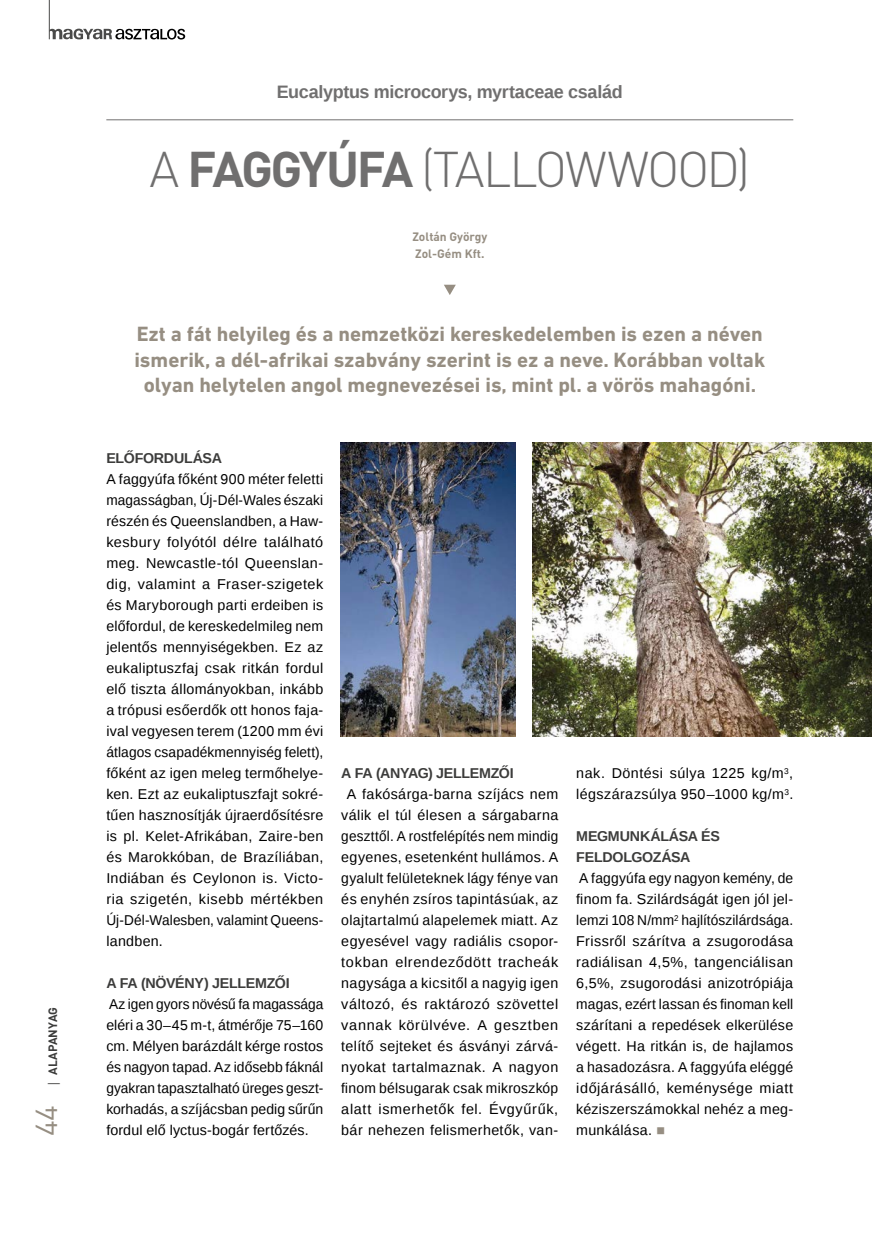
<style>
.page{position:relative;width:872px;height:1242px;background:#fff}
.page>*{position:absolute;margin:0;border:0;box-sizing:border-box;transform-origin:0 0}
.t1{font:300 49.5px "DIN Pro";letter-spacing:-.04em;color:#706f6f}
.t2{font:30px "DIN Pro";color:#968e82}
.t3{font:700 21px/25.2px "DIN Next LT Pro";color:#968e82;text-align:center}
.t4{font:700 18px "Liberation Sans";letter-spacing:-.02em;color:#706f6f}
.t5{font:14.25px/21px "Liberation Sans";letter-spacing:.03em;color:#000;text-align:justify}
.t6{font:14.25px/21px "Liberation Sans";letter-spacing:.03em;color:#000;text-align:justify;scale:.96 1}
.t7{font:700 14.25px/21px "Liberation Sans";letter-spacing:-.02em;color:#3c3c3b}
.t8{font:700 12px/16.5px "DIN Pro";color:#968e82}
.t9{font:700 12px "DIN Pro";letter-spacing:.01em;color:#3c3c3b}
.s1{font-family:"Open Sans";font-weight:400}
.s2{font-weight:700}
.s3{color:#968e82}
</style>
<div class="page">
<svg style="left:49px;top:29px;width:136px;height:11px"></svg>
<hr style="left:49px;top:0;width:1px;height:39px;background:#4a4a49">
<hr style="left:106px;top:119px;width:687px;height:1px;background:#706f6f">
<svg style="left:444px;top:285px;width:12px;height:10px"></svg>
<img style="left:533px;top:442px;width:339px;height:294px">
<img style="left:341px;top:442px;width:175px;height:294px">
<p class="t9" style="left:45px;top:1087px;width:82px;rotate:-90deg"><span class="s1">|</span> ALAPANYAG</p>
<h2 class="t2" style="left:26px;top:1136px;width:33px;rotate:-90deg">44</h2>
<p class="t4" style="left:277px;top:80px;width:347px">Eucalyptus microcorys, myrtaceae család</p>
<h1 class="t1" style="left:150px;top:135px;width:602px">A <span class="s2">FAGGYÚFA</span> (TALLOWWOOD)</h1>
<p class="t8" style="left:412px;top:228px;width:76px">Zoltán György<br>Zol-Gém Kft.</p>
<h3 class="t3" style="left:134px;top:321px;width:632px">Ezt a fát helyileg és a nemzetközi kereskedelemben is ezen a néven ismerik, a dél-afrikai szabvány szerint is ez a neve. Korábban voltak olyan helytelen angol megnevezései is, mint pl. a vörös mahagóni.</h3>
<p class="t7" style="left:106px;top:447px;width:117px">ELŐFORDULÁSA</p>
<p class="t5" style="left:106px;top:469px;width:218px">A faggyúfa főként 900 méter feletti magasságban, Új-Dél-Wales északi részén és Queenslandben, a Haw&shy;kesbury folyótól délre található meg. Newcastle-tól Queenslan&shy;dig, valamint a Fraser-szigetek és Maryborough parti erdeiben is előfordul, de kereskedelmileg nem jelentős mennyiségekben. Ez az eukaliptuszfaj csak ritkán fordul elő tiszta állományokban, inkább a trópusi esőerdők ott honos faja&shy;ival vegyesen terem (1200 mm évi átlagos csapadékmennyiség felett), főként az igen meleg termőhelye&shy;ken. Ezt az eukaliptuszfajt sokré&shy;tűen hasznosítják újraerdősítésre is pl. Kelet-Afrikában, Zaire-ben és Marokkóban, de Brazíliában, Indiában és Ceylonon is. Victo&shy;ria szigetén, kisebb mértékben Új-Dél-Walesben, valamint Queens&shy;landben.</p>
<p class="t7" style="left:106px;top:972px;width:185px">A FA (NÖVÉNY) JELLEMZŐI</p>
<p class="t6" style="left:106px;top:994px;width:227px">Az igen gyors növésű fa magassága eléri a 30–45 m-t, átmérője 75–160 cm. Mélyen barázdált kérge rostos és nagyon tapad. Az idősebb fáknál gyakran tapasztalható üreges geszt&shy;korhadás, a szíjácsban pedig sűrűn fordul elő lyctus-bogár fertőzés.</p>
<p class="t7" style="left:341px;top:762px;width:174px">A FA (ANYAG) JELLEMZŐI</p>
<p class="t5" style="left:341px;top:784px;width:218px;text-align:center">A fakósárga-barna szíjács nem válik el túl élesen a sárgabarna geszttől. A rostfelépítés nem mindig egyenes, esetenként hullámos. A gyalult felületeknek lágy fénye van és enyhén zsíros tapintásúak, az olajtartalmú alapelemek miatt. Az egyesével vagy radiális csopor&shy;tokban elrendeződött tracheák nagysága a kicsitől a nagyig igen változó, és raktározó szövettel vannak körülvéve. A gesztben telítő sejteket és ásványi zárvá&shy;nyokat tartalmaznak. A nagyon finom bélsugarak csak mikroszkóp alatt ismerhetők fel. Évgyűrűk, bár nehezen felismerhetők, van-</p>
<p class="t5" style="left:576px;top:763px;width:218px">nak. Döntési súlya 1225 kg/m<sup>3</sup>, légszárazsúlya 950–1000 kg/m<sup>3</sup>.</p>
<p class="t7" style="left:576px;top:825px;width:145px">MEGMUNKÁLÁSA ÉS<br>FELDOLGOZÁSA</p>
<p class="t5" style="left:576px;top:868px;width:218px">A faggyúfa egy nagyon kemény, de finom fa. Szilárdságát igen jól jel&shy;lemzi 108 N/mm<sup>2</sup> hajlítószilárdsága.<br>Frissről szárítva a zsugorodása radiálisan 4,5%, tangenciálisan 6,5%, zsugorodási anizotrópiája magas, ezért lassan és finoman kell szárítani a repedések elkerülése végett. Ha ritkán is, de hajlamos a hasadozásra. A faggyúfa eléggé időjárásálló, keménysége miatt kéziszerszámokkal nehéz a meg&shy;munkálása. <span class="s3">■</span></p>
</div>
